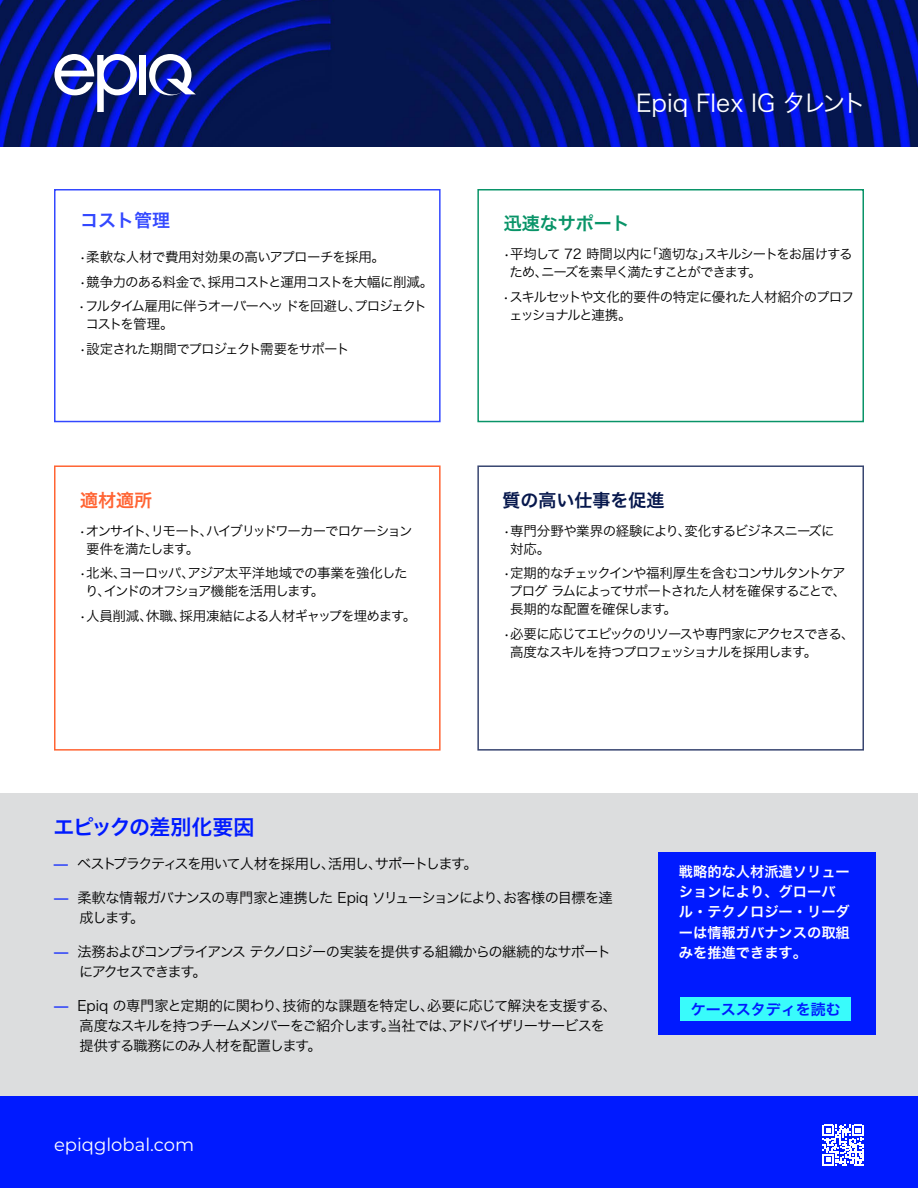
<style>
.page{position:relative;width:918px;height:1188px;background:#fff}
.page>*{position:absolute;margin:0;border:0;box-sizing:border-box;transform-origin:0 0}
.t1{font:24px "Hira Kaku Pro N W3";color:#fff}
.t2{font:21px "Hira Kaku Pro N W6";letter-spacing:-.02em;color:#001aff}
.t3{font:18px "Montserrat";color:#fff}
.t4{font:18px "Hira Kaku Pro N W6";color:#06174c}
.t5{font:18px "Hira Kaku Pro N W6";color:#099468}
.t6{font:18px "Hira Kaku Pro N W6";color:#3348ff}
.t7{font:18px "Hira Kaku Pro N W6";color:#ff6433}
.t8{font:15px "Hira Kaku Pro N W6";color:#001aff}
.t9{font:14.25px/20.2px "Hira Kaku Pro N W3";letter-spacing:-.065em;color:#000}
.t10{font:14.25px/20.2px "Hira Kaku Pro N W3";letter-spacing:-.09em;color:#000}
.t11{font:14.25px/20.2px "Hira Kaku Pro N W6";color:#fff}
.t12{font:13.5px/18px "Hira Kaku Pro N W3";letter-spacing:-.07em;color:#000}
.t13{font:13.5px/18px "Hira Kaku Pro N W3";letter-spacing:-.095em;color:#000}
.t14{font:13.5px/18px "Hira Kaku Pro N W3";letter-spacing:-.045em;color:#000}
.t15{font:13.5px "Hira Kaku Pro N W3";letter-spacing:-.035em;color:#000}
.s1{font-family:"Montserrat";font-weight:600;color:#001aff}
</style>
<div class="page">
<div style="left:0;top:1096px;width:918px;height:92px;background:#001aff"></div>
<img style="left:0;top:0;width:918px;height:147px">
<svg style="left:822px;top:1125px;width:42px;height:41px"></svg>
<svg style="left:54px;top:54px;width:83px;height:58px"></svg>
<div style="left:140px;top:55px;width:6px;height:39px;background:#fff"></div>
<svg style="left:149px;top:54px;width:47px;height:41px"></svg>
<div style="left:0;top:794px;width:918px;height:302px;background:#dcddde"></div>
<div style="left:54px;top:189px;width:387px;height:233px;border:2px solid #3348ff"></div>
<div style="left:54px;top:465px;width:387px;height:286px;border:2px solid #ff6433"></div>
<div style="left:477px;top:189px;width:387px;height:233px;border:2px solid #099468"></div>
<div style="left:477px;top:465px;width:387px;height:286px;border:2px solid #384570"></div>
<div style="left:659px;top:852px;width:217px;height:183px;background:#001aff"></div>
<div style="left:681px;top:997px;width:170px;height:23px;background:#39fbfb"></div>
<h3 class="t6" style="left:80px;top:204px;width:91px">コスト管理</h3>
<p class="t15" style="left:80px;top:245px;width:307px">•柔軟な人材で費用対効果の高いアプローチを採用。</p>
<p class="t12" style="left:80px;top:272px;width:355px">•競争力のある料金で、採用コストと運用コストを大幅に削減。</p>
<p class="t12" style="left:85px;top:296px;width:343px;text-indent:-7px">•フルタイム雇用に伴うオーバーヘッ ドを回避し、プロジェクトコストを管理。</p>
<p class="t12" style="left:80px;top:339px;width:272px">•設定された期間でプロジェクト需要をサポート</p>
<h3 class="t7" style="left:80px;top:484px;width:73px">適材適所</h3>
<p class="t13" style="left:86px;top:521px;width:328px;text-indent:-7px">•オンサイト、リモート、ハイブリッドワーカーでロケーション要件を満たします。</p>
<p class="t12" style="left:85px;top:563px;width:324px;text-indent:-6px">•北米、ヨーロッパ、アジア太平洋地域での事業を強化したり、インドのオフショア機能を活用します。</p>
<p class="t14" style="left:80px;top:606px;width:338px">•人員削減、休職、採用凍結による人材ギャップを埋めます。</p>
<h1 class="t1" style="left:636px;top:81px;width:232px">Epiq Flex IG タレント</h1>
<h3 class="t5" style="left:504px;top:207px;width:127px">迅速なサポート</h3>
<p class="t12" style="left:510px;top:244px;width:345px;text-indent:-6px">•平均して 72 時間以内に「適切な」スキルシートをお届けするため、ニーズを素早く満たすことができます。</p>
<p class="t12" style="left:509px;top:287px;width:347px;text-indent:-6px">•スキルセットや文化的要件の特定に優れた人材紹介のプロフェッショナルと連携。</p>
<h3 class="t4" style="left:502px;top:484px;width:163px">質の高い仕事を促進</h3>
<p class="t14" style="left:510px;top:521px;width:326px;text-indent:-7px">•専門分野や業界の経験により、変化するビジネスニーズに対応。</p>
<p class="t12" style="left:509px;top:563px;width:339px;text-align:justify;text-indent:-6px">•定期的なチェックインや福利厚生を含むコンサルタントケアプログ ラムによってサポートされた人材を確保することで、長期的な配置を確保します。</p>
<p class="t13" style="left:510px;top:624px;width:346px;text-indent:-7px">•必要に応じてエピックのリソースや専門家にアクセスできる、高度なスキルを持つプロフェッショナルを採用します。</p>
<h2 class="t2" style="left:53px;top:808px;width:203px">エピックの差別化要因</h2>
<p class="t10" style="left:54px;top:853px;width:426px"><span class="s1">—</span> ベストプラクティスを用いて人材を採用し、活用し、サポートします。</p>
<p class="t9" style="left:79px;top:886px;width:535px;text-indent:-25px"><span class="s1">—</span> 柔軟な情報ガバナンスの専門家と連携した Epiq ソリューションにより、お客様の目標を達成します。</p>
<p class="t10" style="left:79px;top:940px;width:534px;text-indent:-25px"><span class="s1">—</span> 法務およびコンプライアンス テクノロジーの実装を提供する組織からの継続的なサポートにアクセスできます。</p>
<p class="t9" style="left:79px;top:994px;width:539px;text-indent:-25px"><span class="s1">—</span> Epiq の専門家と定期的に関わり、技術的な課題を特定し、必要に応じて解決を支援する、高度なスキルを持つチームメンバーをご紹介します。当社では、アドバイザリーサービスを提供する職務にのみ人材を配置します。</p>
<h3 class="t3" style="left:54px;top:1132px;width:142px">epiqglobal.com</h3>
<p class="t11" style="left:679px;top:861px;width:172px">戦略的な人材派遣ソリューションにより、グローバル・テクノロジー・リーダーは情報ガバナンスの取組みを推進できます。</p>
<p class="t8" style="left:691px;top:995px;width:151px">ケーススタディを読む</p>
</div>
